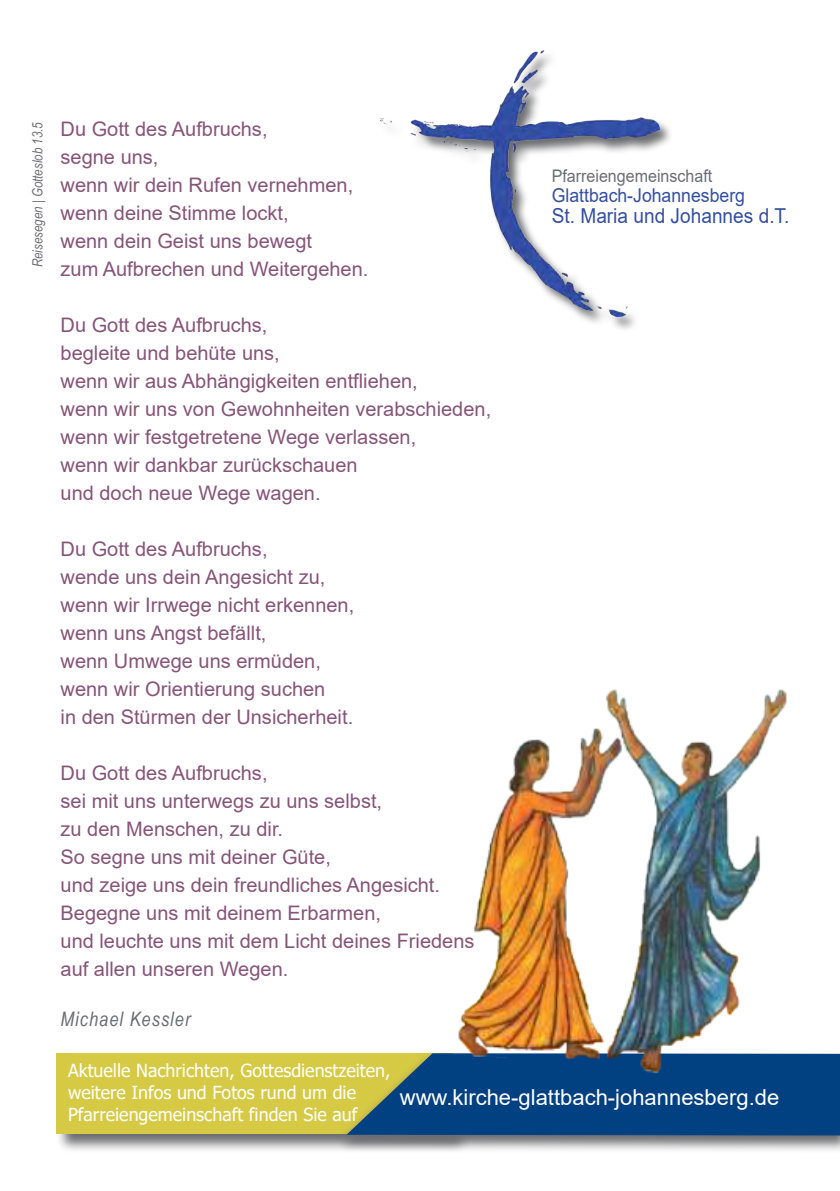
<style>
.page{position:relative;width:840px;height:1191px;background:#fff}
.page>*{position:absolute;margin:0;border:0;box-sizing:border-box;transform-origin:0 0}
.t1{font:22px "Arial";color:#fff}
.t2{font:20.6px "Arial";color:#344fa2;scale:.93 1}
.t3{font:20px/28px "Arial";color:#875479}
.t4{font:italic 20px "Arial Narrow";letter-spacing:.05em;color:#6c6d70}
.t5{font:19px "Arial";color:#344fa2;scale:.93 1}
.t6{font:18px/22px "Tahoma";color:#fff}
.t7{font:17.2px "Arial";color:#6c6d70;scale:.93 1}
.t8{font:italic 14px "Arial Narrow";color:#6c6d70}
</style>
<div class="page">
<img style="left:579px;top:122px;width:91px;height:207px">
<img style="left:381px;top:50px;width:278px;height:266px">
<img style="left:56px;top:1053px;width:277px;height:97px">
<div style="left:57px;top:1053px;width:396px;height:81px;background:#d6c944"></div>
<img style="left:333px;top:1133px;width:506px;height:18px">
<svg style="left:346px;top:1053px;width:493px;height:82px;fill:#014081"></svg>
<img style="left:452px;top:689px;width:339px;height:421px">
<p class="t8" style="left:28px;top:267px;width:146px;rotate:-90deg">Reisesegen | Gotteslob 13.5</p>
<p class="t3" style="left:60px;top:115px;width:309px">Du Gott des Aufbruchs,<br>segne uns,<br>wenn wir dein Rufen vernehmen, wenn deine Stimme lockt,<br>wenn dein Geist uns bewegt<br>zum Aufbrechen und Weitergehen.</p>
<p class="t3" style="left:60px;top:311px;width:432px">Du Gott des Aufbruchs,<br>begleite und behüte uns,<br>wenn wir aus Abhängigkeiten entfliehen,<br>wenn wir uns von Gewohnheiten verabschieden, wenn wir festgetretene Wege verlassen,<br>wenn wir dankbar zurückschauen<br>und doch neue Wege wagen.</p>
<p class="t3" style="left:60px;top:535px;width:295px">Du Gott des Aufbruchs,<br>wende uns dein Angesicht zu, wenn wir Irrwege nicht erkennen, wenn uns Angst befällt,<br>wenn Umwege uns ermüden, wenn wir Orientierung suchen<br>in den Stürmen der Unsicherheit.</p>
<p class="t7" style="left:551px;top:164px;width:174px">Pfarreiengemeinschaft</p>
<p class="t5" style="left:551px;top:183px;width:209px">Glattbach-Johannesberg</p>
<p class="t2" style="left:551px;top:202px;width:257px">St. Maria und Johannes d.T.</p>
<p class="t3" style="left:60px;top:759px;width:415px">Du Gott des Aufbruchs,<br>sei mit uns unterwegs zu uns selbst,<br>zu den Menschen, zu dir.<br>So segne uns mit deiner Güte,<br>und zeige uns dein freundliches Angesicht.<br>Begegne uns mit deinem Erbarmen,<br>und leuchte uns mit dem Licht deines Friedens auf allen unseren Wegen.</p>
<p class="t4" style="left:60px;top:1005px;width:131px">Michael Kessler</p>
<p class="t6" style="left:68px;top:1060px;width:324px">Aktuelle Nachrichten, Gottesdienstzeiten, weitere Infos und Fotos rund um die<br>Pfarreiengemeinschaft finden Sie auf</p>
<p class="t1" style="left:399px;top:1081px;width:381px">www.kirche-glattbach-johannesberg.de</p>
</div>
